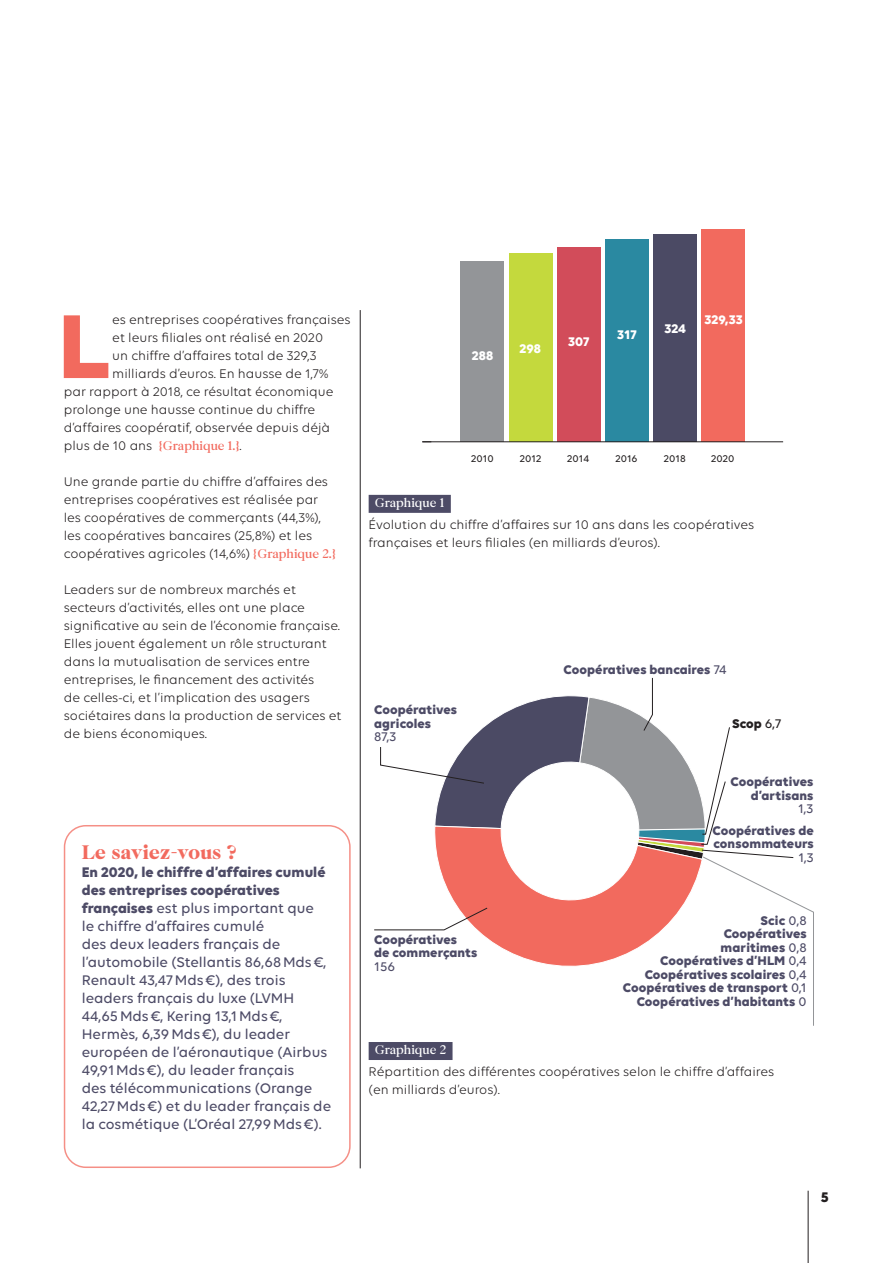
<style>
.page{position:relative;width:893px;height:1263px;background:#fff}
.page>*{position:absolute;margin:0;border:0;box-sizing:border-box;transform-origin:0 0}
.t1{font:700 97.8px "Volte";color:#f26a5e}
.t2{font:21px "F37 Caslon Extra Bold Text";letter-spacing:.02em;color:#f26a5e}
.t3{font:500 15px/18px "Volte";color:#4d4b66}
.t4{font:700 15px "Volte";color:#231f20}
.t5{font:13.5px/18px "Volte";color:#231f20}
.t6{font:700 13.5px/13.5px "Volte";letter-spacing:.005em;color:#4d4b66}
.t7{font:13.5px "F37 Caslon Semi Bold Text";color:#f26a5e}
.t8{font:700 13.5px "Volte";letter-spacing:.005em;color:#fff}
.t9{font:13.5px "F37 Caslon Semi Bold Text";color:#fff}
.t10{font:500 13.5px "Volte";color:#4d4b66}
.t11{font:700 13.5px "Volte";color:#231f20}
.t12{font:500 10.5px "Volte";letter-spacing:.005em;color:#231f20}
.s1{font-family:"Volte";color:#231f20}
.s2{font-family:"F37 Caslon Semi Bold Text";color:#f26a5e}
.s3{font-weight:700}
.s4{font-weight:500}
</style>
<div class="page">
<hr style="left:360px;top:310px;width:1px;height:858px;background:#231f20">
<div style="left:369px;top:495px;width:82px;height:18px;background:#4d4b66"></div>
<div style="left:369px;top:1042px;width:84px;height:18px;background:#4d4b66"></div>
<div style="left:701px;top:230px;width:44px;height:212px;background:#f26a5e"></div>
<div style="left:653px;top:234px;width:43px;height:208px;background:#4b4a64"></div>
<div style="left:605px;top:239px;width:43px;height:203px;background:#2a89a1"></div>
<div style="left:557px;top:247px;width:43px;height:195px;background:#d24c5a"></div>
<div style="left:509px;top:253px;width:43px;height:189px;background:#c4d93d"></div>
<div style="left:461px;top:261px;width:43px;height:181px;background:#939598"></div>
<hr style="left:422px;top:441px;width:361px;height:1px;background:#231f20">
<svg style="left:374px;top:677px;width:440px;height:349px"></svg>
<div style="left:64px;top:825px;width:287px;height:343px;border:2px solid #f26a5e;border-radius:21px"></div>
<hr style="left:808px;top:1191px;width:1px;height:72px;background:#231f20">
<h1 class="t1" style="left:58px;top:287px;width:53px">L</h1>
<p class="t5" style="left:112px;top:310px;width:240px">es entreprises coopératives françaises</p>
<p class="t5" style="left:112px;top:328px;width:212px">et leurs filiales ont réalisé en 2020</p>
<p class="t5" style="left:112px;top:346px;width:206px">un chiffre d’affaires total de 329,3</p>
<p class="t5" style="left:112px;top:364px;width:217px">milliards d’euros. En hausse de 1,7%</p>
<p class="t5" style="left:64px;top:382px;width:271px">par rapport à 2018, ce résultat économique</p>
<p class="t5" style="left:64px;top:400px;width:253px">prolonge une hausse continue du chiffre</p>
<p class="t5" style="left:64px;top:418px;width:268px">d’affaires coopératif, observée depuis déjà</p>
<p class="t7" style="left:64px;top:438px;width:180px"><span class="s1">plus de 10 ans</span> {Graphique 1.}<span class="s1">.</span></p>
<p class="t5" style="left:64px;top:472px;width:274px">Une grande partie du chiffre d’affaires des entreprises coopératives est réalisée par les coopératives de commerçants (44,3%), les coopératives bancaires (25,8%) et les coopératives agricoles (14,6%) <span class="s2">{Graphique 2.}</span></p>
<p class="t5" style="left:64px;top:580px;width:279px">Leaders sur de nombreux marchés et secteurs d’activités, elles ont une place significative au sein de l’économie française.<br>Elles jouent également un rôle structurant dans la mutualisation de services entre entreprises, le financement des activités<br>de celles-ci, et l’implication des usagers sociétaires dans la production de services et de biens économiques.</p>
<h2 class="t2" style="left:82px;top:841px;width:156px">Le saviez-vous ?</h2>
<p class="t3" style="left:82px;top:863px;width:251px"><span class="s3">En 2020, le chiffre d’affaires cumulé des entreprises coopératives françaises</span> est plus important que<br>le chiffre d’affaires cumulé<br>des deux leaders français de l’automobile (Stellantis 86,68Mds€,<br>Renault 43,47Mds€), des trois leaders français du luxe (LVMH<br>44,65Mds€, Kering 13,1Mds€,<br>Hermès, 6,39Mds€), du leader européen de l’aéronautique (Airbus<br>49,91Mds€), du leader français<br>des télécommunications (Orange<br>42,27Mds€) et du leader français de la cosmétique (L’Oréal 27,99Mds€).</p>
<p class="t8" style="left:472px;top:347px;width:23px">288</p>
<p class="t8" style="left:519px;top:340px;width:23px">298</p>
<p class="t8" style="left:568px;top:334px;width:23px">307</p>
<p class="t8" style="left:617px;top:327px;width:21px">317</p>
<p class="t8" style="left:664px;top:320px;width:23px">324</p>
<p class="t8" style="left:704px;top:312px;width:40px">329,33</p>
<p class="t12" style="left:471px;top:453px;width:24px">2010</p>
<p class="t12" style="left:520px;top:453px;width:23px">2012</p>
<p class="t12" style="left:567px;top:453px;width:24px">2014</p>
<p class="t12" style="left:615px;top:453px;width:24px">2016</p>
<p class="t12" style="left:664px;top:453px;width:23px">2018</p>
<p class="t12" style="left:711px;top:453px;width:25px">2020</p>
<p class="t9" style="left:375px;top:495px;width:71px">Graphique 1</p>
<p class="t5" style="left:369px;top:515px;width:387px">Évolution du chiffre d’affaires sur 10 ans dans les coopératives françaises et leurs filiales (en milliards d’euros).</p>
<p class="t6" style="left:374px;top:702px;width:84px">Coopératives agricoles</p>
<p class="t10" style="left:374px;top:729px;width:24px">87,3</p>
<p class="t6" style="left:374px;top:932px;width:105px">Coopératives<br>de commerçants</p>
<p class="t10" style="left:374px;top:958px;width:22px">156</p>
<p class="t6" style="left:564px;top:663px;width:165px">Coopératives bancaires <span class="s4">74</span></p>
<p class="t11" style="left:732px;top:715px;width:51px">Scop <span class="s4">6,7</span></p>
<p class="t6" style="left:730px;top:775px;width:84px;text-align:right">Coopératives d’artisans</p>
<p class="t10" style="left:798px;top:801px;width:17px">1,3</p>
<p class="t6" style="left:713px;top:823px;width:103px">Coopératives de consommateurs</p>
<p class="t10" style="left:798px;top:849px;width:17px">1,3</p>
<p class="t6" style="left:623px;top:913px;width:185px;text-align:right">Scic <span class="s4">0,8<br></span>Coopératives<br>maritimes <span class="s4">0,8<br></span>Coopératives d’HLM <span class="s4">0,4<br></span>Coopératives scolaires <span class="s4">0,4<br></span>Coopératives de transport <span class="s4">0,1<br></span>Coopératives d’habitants <span class="s4">0</span></p>
<p class="t9" style="left:375px;top:1042px;width:73px">Graphique 2</p>
<p class="t5" style="left:369px;top:1062px;width:407px">Répartition des différentes coopératives selon le chiffre d’affaires (en milliards d’euros).</p>
<p class="t4" style="left:821px;top:1188px;width:9px">5</p>
</div>
